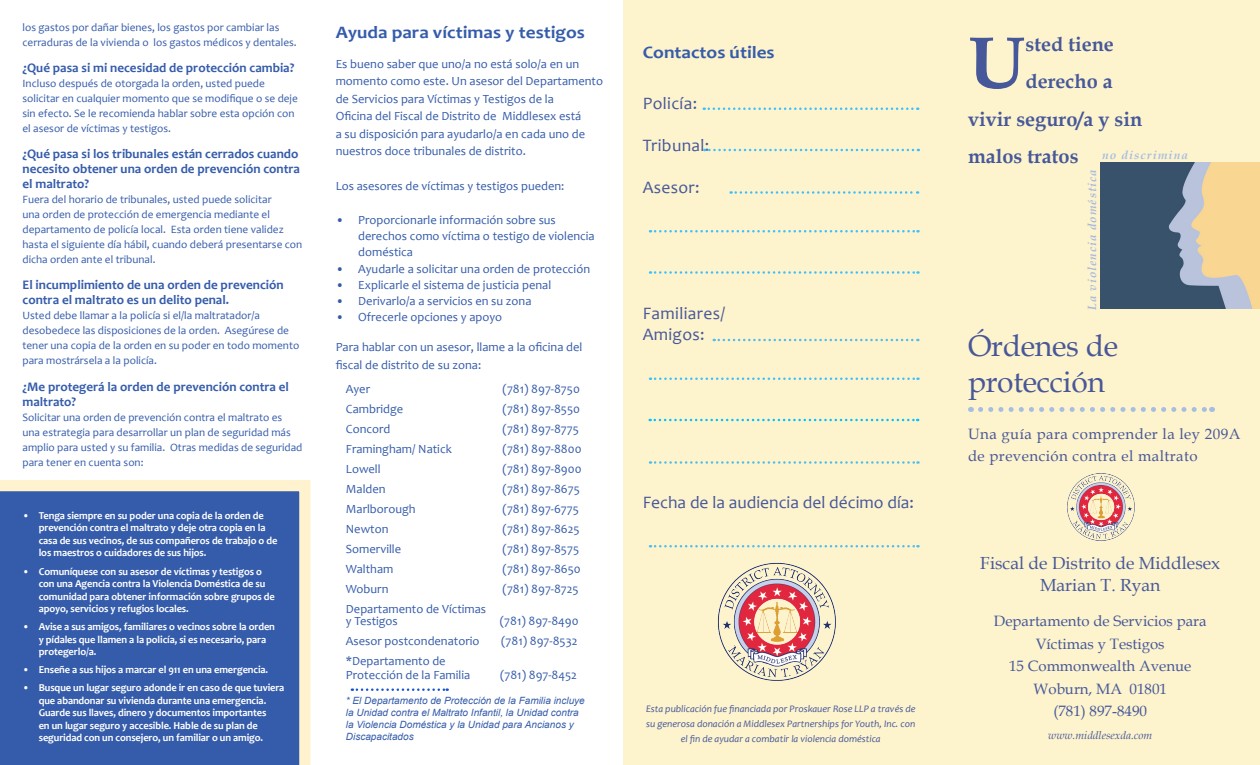
<style>
.page{position:relative;width:1260px;height:765px;background:#fff}
.page>*{position:absolute;margin:0;border:0;box-sizing:border-box;transform-origin:0 0}
.t1{font:700 74px "Book Antiqua";color:#465899}
.t2{font:30px/36px "Book Antiqua";letter-spacing:-.01em;color:#485798}
.t3{font:700 20px "Book Antiqua";color:#465899}
.t4{font:17.5px "Candara";letter-spacing:.02em;color:#465899}
.t5{font:700 17.5px "Candara";color:#355caa;scale:1.1 1}
.t6{font:17.5px "Book Antiqua";color:#465899}
.t7{font:17.5px "Candara";color:#465899}
.t8{font:15px/22.5px "Book Antiqua";color:#465899;text-align:center}
.t9{font:15px/22.5px "Book Antiqua";letter-spacing:.03em;color:#485798}
.t10{font:700 13.12px/15px "Candara";color:#355caa}
.t11{font:12.5px/17.5px "Candara";color:#355caa}
.t12{font:italic 700 11.88px "Book Antiqua";letter-spacing:.09em;color:#a7b8de}
.t13{font:italic 700 11.88px "Book Antiqua";letter-spacing:.09em;color:#a5bee2}
.t14{font:11.25px/15px "Candara";color:#355caa}
.t15{font:italic 11.25px "Book Antiqua";color:#465899}
.t16{font:700 10.62px/12.5px "Candara";letter-spacing:-.01em;color:#fff}
.t17{font:italic 10px/15px "Candara";color:#465899;text-align:center}
.t18{font:italic 10px/12px "Arial";color:#355caa}
</style>
<div class="page">
<div style="left:624px;top:0;width:636px;height:765px;background:#fdf3cd"></div>
<svg style="left:0;top:480px;width:310px;height:285px;background:#4366ac"></svg>
<svg style="left:981px;top:407px;width:232px;height:5px"></svg>
<svg style="left:352px;top:688px;width:96px;height:3px"></svg>
<svg style="left:704px;top:149px;width:215px;height:2px"></svg>
<svg style="left:704px;top:108px;width:214px;height:2px"></svg>
<svg style="left:731px;top:191px;width:187px;height:3px"></svg>
<svg style="left:650px;top:230px;width:269px;height:2px"></svg>
<svg style="left:650px;top:271px;width:269px;height:3px"></svg>
<svg style="left:714px;top:339px;width:204px;height:2px"></svg>
<svg style="left:650px;top:378px;width:269px;height:2px"></svg>
<svg style="left:650px;top:461px;width:269px;height:3px"></svg>
<svg style="left:650px;top:419px;width:268px;height:2px"></svg>
<svg style="left:650px;top:545px;width:269px;height:3px"></svg>
<img style="left:1101px;top:162px;width:159px;height:147px">
<img style="left:1067px;top:473px;width:68px;height:68px">
<img style="left:717px;top:562px;width:119px;height:119px">
<p class="t14" style="left:22px;top:19px;width:276px">los gastos por dañar bienes, los gastos por cambiar las cerraduras de la vivienda o los gastos médicos y dentales.</p>
<p class="t10" style="left:22px;top:60px;width:273px">¿Qué pasa si mi necesidad de protección cambia?</p>
<p class="t14" style="left:22px;top:76px;width:277px">Incluso después de otorgada la orden, usted puede solicitar en cualquier momento que se modifique o se deje sin efecto. Se le recomienda hablar sobre esta opción con el asesor de víctimas y testigos.</p>
<p class="t10" style="left:22px;top:146px;width:279px">¿Qué pasa si los tribunales están cerrados cuando necesito obtener una orden de prevención contra el maltrato?</p>
<p class="t14" style="left:22px;top:192px;width:281px">Fuera del horario de tribunales, usted puede solicitar<br>una orden de protección de emergencia mediante el departamento de policía local. Esta orden tiene validez hasta el siguiente día hábil, cuando deberá presentarse con dicha orden ante el tribunal.</p>
<p class="t10" style="left:22px;top:277px;width:263px">El incumplimiento de una orden de prevención contra el maltrato es un delito penal.</p>
<p class="t14" style="left:22px;top:308px;width:278px">Usted debe llamar a la policía si el/la maltratador/a desobedece las disposiciones de la orden. Asegúrese de tener una copia de la orden en su poder en todo momento para mostrársela a la policía.</p>
<p class="t10" style="left:22px;top:379px;width:268px">¿Me protegerá la orden de prevención contra el maltrato?</p>
<p class="t14" style="left:22px;top:409px;width:281px">Solicitar una orden de prevención contra el maltrato es una estrategia para desarrollar un plan de seguridad más amplio para usted y su familia. Otras medidas de seguridad para tener en cuenta son:</p>
<p class="t16" style="left:39px;top:509px;width:240px;text-indent:-16px">• Tenga siempre en su poder una copia de la orden de prevención contra el maltrato y deje otra copia en la casa de sus vecinos, de sus compañeros de trabajo o de los maestros o cuidadores de sus hijos.</p>
<p class="t16" style="left:39px;top:565px;width:238px;text-indent:-16px">• Comuníquese con su asesor de víctimas y testigos o con una Agencia contra la Violencia Doméstica de su comunidad para obtener información sobre grupos de apoyo, servicios y refugios locales.</p>
<p class="t16" style="left:39px;top:620px;width:238px;text-indent:-16px">• Avise a sus amigos, familiares o vecinos sobre la orden y pídales que llamen a la policía, si es necesario, para protegerlo/a.</p>
<p class="t16" style="left:22px;top:663px;width:247px">• Enseñe a sus hijos a marcar el 911 en una emergencia.</p>
<p class="t16" style="left:39px;top:682px;width:247px;text-indent:-16px">• Busque un lugar seguro adonde ir en caso de que tuviera que abandonar su vivienda durante una emergencia.<br>Guarde sus llaves, dinero y documentos importantes<br>en un lugar seguro y accesible. Hable de su plan de seguridad con un consejero, un familiar o un amigo.</p>
<p class="t5" style="left:336px;top:21px;width:228px">Ayuda para víctimas y testigos</p>
<p class="t11" style="left:336px;top:55px;width:269px">Es bueno saber que uno/a no está solo/a en un momento como este. Un asesor del Departamento de Servicios para Víctimas y Testigos de la<br>Oficina del Fiscal de Distrito de Middlesex está<br>a su disposición para ayudarlo/a en cada uno de nuestros doce tribunales de distrito.</p>
<p class="t11" style="left:336px;top:177px;width:230px">Los asesores de víctimas y testigos pueden:</p>
<p class="t11" style="left:358px;top:212px;width:238px;line-height:16.2px;text-indent:-22px">• Proporcionarle información sobre sus derechos como víctima o testigo de violencia doméstica</p>
<p class="t11" style="left:336px;top:260px;width:256px">• Ayudarle a solicitar una orden de protección</p>
<p class="t11" style="left:336px;top:276px;width:217px">• Explicarle el sistema de justicia penal</p>
<p class="t11" style="left:336px;top:292px;width:197px">• Derivarlo/a a servicios en su zona</p>
<p class="t11" style="left:336px;top:309px;width:168px">• Ofrecerle opciones y apoyo</p>
<p class="t11" style="left:336px;top:339px;width:248px">Para hablar con un asesor, llame a la oficina del fiscal de distrito de su zona:</p>
<p class="t11" style="left:346px;top:380px;width:26px">Ayer</p>
<p class="t11" style="left:503px;top:380px;width:79px">(781) 897-8750</p>
<p class="t11" style="left:346px;top:400px;width:59px">Cambridge</p>
<p class="t11" style="left:503px;top:400px;width:79px">(781) 897-8550</p>
<p class="t11" style="left:346px;top:420px;width:46px">Concord</p>
<p class="t11" style="left:503px;top:420px;width:78px">(781) 897-8775</p>
<p class="t11" style="left:346px;top:440px;width:107px">Framingham/ Natick</p>
<p class="t11" style="left:503px;top:440px;width:80px">(781) 897-8800</p>
<p class="t11" style="left:346px;top:460px;width:36px">Lowell</p>
<p class="t11" style="left:503px;top:460px;width:80px">(781) 897-8900</p>
<p class="t11" style="left:346px;top:480px;width:41px">Malden</p>
<p class="t11" style="left:503px;top:480px;width:79px">(781) 897-8675</p>
<p class="t11" style="left:346px;top:500px;width:71px">Marlborough</p>
<p class="t11" style="left:503px;top:500px;width:78px">(781) 897-6775</p>
<p class="t11" style="left:346px;top:520px;width:44px">Newton</p>
<p class="t11" style="left:503px;top:520px;width:79px">(781) 897-8625</p>
<p class="t11" style="left:346px;top:540px;width:57px">Somerville</p>
<p class="t11" style="left:503px;top:540px;width:78px">(781) 897-8575</p>
<p class="t11" style="left:346px;top:560px;width:49px">Waltham</p>
<p class="t11" style="left:503px;top:560px;width:80px">(781) 897-8650</p>
<p class="t11" style="left:346px;top:580px;width:44px">Woburn</p>
<p class="t11" style="left:503px;top:580px;width:78px">(781) 897-8725</p>
<p class="t11" style="left:346px;top:600px;width:142px">Departamento de Víctimas</p>
<p class="t11" style="left:346px;top:613px;width:53px">y Testigos</p>
<p class="t11" style="left:500px;top:613px;width:80px">(781) 897-8490</p>
<p class="t11" style="left:346px;top:633px;width:135px">Asesor postcondenatorio</p>
<p class="t11" style="left:501px;top:633px;width:78px">(781) 897-8532</p>
<p class="t11" style="left:346px;top:653px;width:101px">*Departamento de</p>
<p class="t11" style="left:346px;top:666px;width:126px">Protección de la Familia</p>
<p class="t11" style="left:500px;top:666px;width:78px">(781) 897-8452</p>
<p class="t18" style="left:346px;top:695px;width:240px">* El Departamento de Protección de la Familia incluye la Unidad contra el Maltrato Infantil, la Unidad contra la Violencia Doméstica y la Unidad para Ancianos y Discapacitados</p>
<p class="t5" style="left:643px;top:41px;width:122px">Contactos útiles</p>
<p class="t4" style="left:643px;top:92px;width:56px">Policía:</p>
<p class="t4" style="left:643px;top:134px;width:68px">Tribunal:</p>
<p class="t4" style="left:643px;top:176px;width:58px">Asesor:</p>
<p class="t4" style="left:643px;top:302px;width:84px">Familiares/</p>
<p class="t4" style="left:643px;top:323px;width:64px">Amigos:</p>
<p class="t7" style="left:643px;top:491px;width:273px">Fecha de la audiencia del décimo día:</p>
<p class="t17" style="left:646px;top:701px;width:271px">Esta publicación fue financiada por Proskauer Rose LLP a través de su generosa donación a Middlesex Partnerships for Youth, Inc. con el fin de ayudar a combatir la violencia doméstica</p>
<p class="t1" style="left:968px;top:12px;width:59px">U</p>
<p class="t3" style="left:1026px;top:30px;width:90px">sted tiene</p>
<p class="t3" style="left:1026px;top:68px;width:89px">derecho a</p>
<p class="t3" style="left:968px;top:105px;width:176px">vivir seguro/a y sin</p>
<p class="t3" style="left:968px;top:143px;width:112px">malos tratos</p>
<p class="t13" style="left:1102px;top:147px;width:87px">no discrimina</p>
<p class="t12" style="left:1084px;top:310px;width:142px;rotate:-90deg">La violencia doméstica</p>
<p class="t2" style="left:968px;top:327px;width:152px">Órdenes de protección</p>
<p class="t9" style="left:968px;top:422px;width:274px">Una guía para comprender la ley 209A de prevención contra el maltrato</p>
<p class="t6" style="left:980px;top:551px;width:241px">Fiscal de Distrito de Middlesex</p>
<p class="t6" style="left:1040px;top:573px;width:122px">Marian T. Ryan</p>
<p class="t8" style="left:994px;top:610px;width:214px">Departamento de Servicios para<br>Víctimas y Testigos</p>
<p class="t8" style="left:1009px;top:655px;width:184px">15 Commonwealth Avenue</p>
<p class="t8" style="left:1033px;top:677px;width:135px">Woburn, MA 01801</p>
<p class="t8" style="left:1053px;top:700px;width:95px">(781) 897-8490</p>
<p class="t15" style="left:1048px;top:727px;width:105px">www.middlesexda.com</p>
</div>
